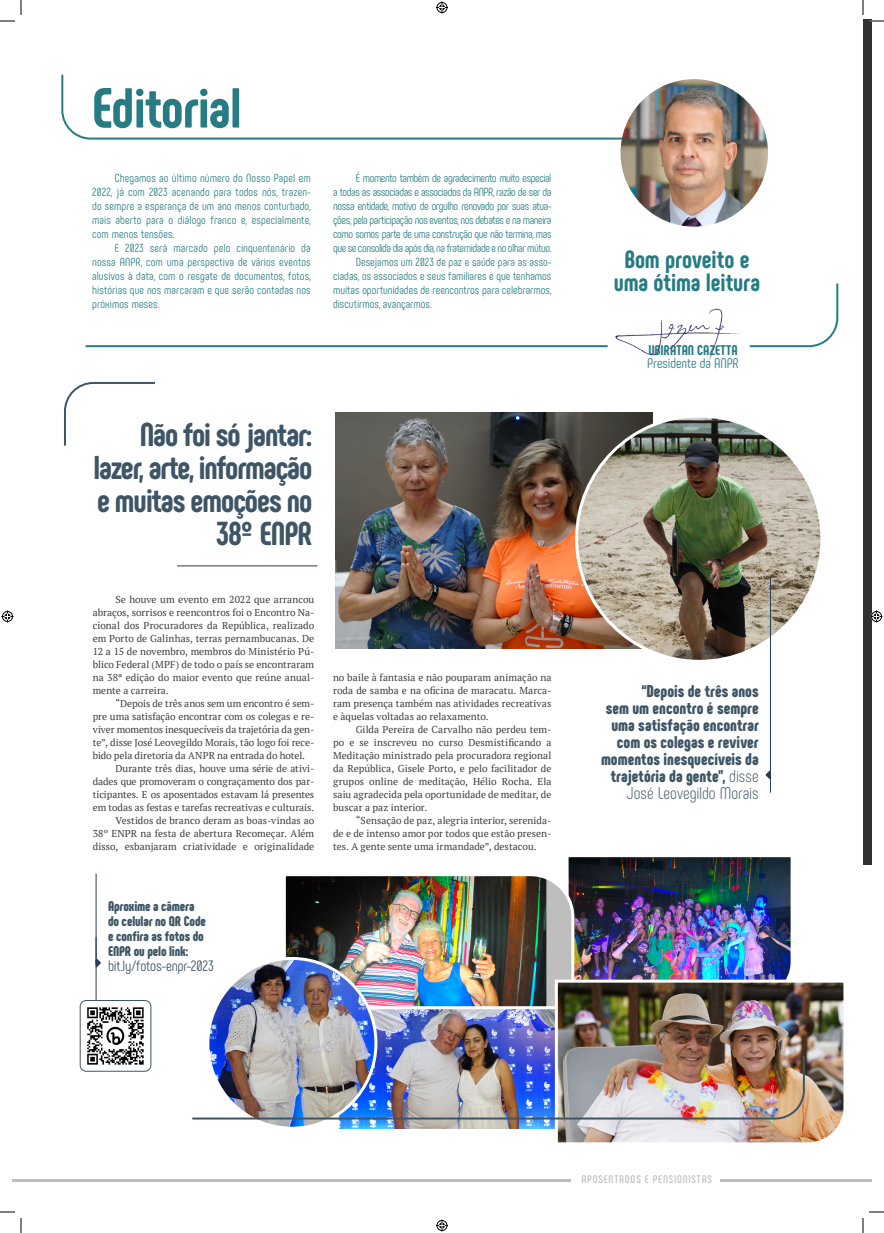
<style>
.page{position:relative;width:884px;height:1233px;background:#fff}
.page>*{position:absolute;margin:0;border:0;box-sizing:border-box;transform-origin:0 0}
.t1{font:800 56.2px "Phenomena";letter-spacing:-.01em;color:#277c83}
.t2{font:800 33px/33px "Phenomena";letter-spacing:-.03em;color:#3e5566;text-align:right}
.t3{font:800 25px/23px "Phenomena";color:#277c83;text-align:center}
.t4{font:900 17px/17px "Phenomena";color:#3e5566;text-align:right}
.t5{font:15px "Phenomena";letter-spacing:-.01em;color:#3e5566}
.t6{font:14.1px "Phenomena";color:#277c83}
.t7{font:800 14.1px "Phenomena";letter-spacing:.005em;color:#277c83}
.t8{font:900 14px/15px "Phenomena";letter-spacing:-.01em;color:#3e5566}
.t9{font:11.7px/14px "Phenomena";letter-spacing:-.025em;color:#277c83;text-align:justify}
.t10{font:11.7px "Phenomena";color:#277c83}
.t11{font:11.7px "Phenomena";letter-spacing:.005em;color:#277c83}
.t12{font:700 11px "Phenomena";letter-spacing:.075em;color:#bcbdc0}
.t13{font:10px/13px "PT Serif";color:#3e3e3f;text-align:justify}
.s1{font-family:"Gotham Narrow";font-weight:900}
.s2{font-weight:300}
</style>
<div class="page">
<div style="left:863px;top:20px;width:8px;height:844px;background:#312f30"></div>
<hr style="left:12px;top:1179px;width:559px;height:2px;background:#bcbdc0">
<hr style="left:720px;top:1179px;width:151px;height:2px;background:#bcbdc0">
<img style="left:335px;top:412px;width:317px;height:236px">
<svg style="left:64px;top:382px;width:91px;height:64px"></svg>
<hr style="left:177px;top:565px;width:140px;height:1px;background:#253c5a">
<hr style="left:96px;top:873px;width:1px;height:180px;background:#253c5a">
<svg style="left:766px;top:770px;width:4px;height:9px"></svg>
<svg style="left:95px;top:937px;width:6px;height:30px"></svg>
<img style="left:80px;top:1000px;width:71px;height:71px">
<div style="left:80px;top:1000px;width:71px;height:71px;border:1px solid #3e5566;border-radius:6px"></div>
<img style="left:557px;top:982px;width:287px;height:161px">
<svg style="left:61px;top:74px;width:698px;height:66px"></svg>
<svg style="left:779px;top:283px;width:60px;height:65px"></svg>
<hr style="left:86px;top:345px;width:522px;height:2px;background:#277c83">
<img style="left:595px;top:308px;width:184px;height:62px">
<img style="left:192px;top:857px;width:614px;height:275px">
<img style="left:577px;top:416px;width:245px;height:245px;border-radius:123px">
<hr style="left:770px;top:577px;width:1px;height:215px;background:#253c5a">
<img style="left:620px;top:79px;width:148px;height:148px;border-radius:74px">
<svg style="left:0;top:1211px;width:15px;height:1px"></svg>
<svg style="left:869px;top:1211px;width:15px;height:1px"></svg>
<svg style="left:0;top:0;width:22px;height:22px"></svg>
<svg style="left:20px;top:1218px;width:2px;height:15px"></svg>
<svg style="left:862px;top:0;width:22px;height:22px"></svg>
<svg style="left:862px;top:1218px;width:2px;height:15px"></svg>
<svg style="left:436px;top:1px;width:12px;height:12px"></svg>
<svg style="left:436px;top:1219px;width:12px;height:12px"></svg>
<svg style="left:2px;top:610px;width:12px;height:12px"></svg>
<svg style="left:870px;top:610px;width:12px;height:12px"></svg>
<h1 class="t1" style="left:92px;top:72px;width:151px">Editorial</h1>
<p class="t9" style="left:92px;top:171px;width:220px;text-indent:23px">Chegamos ao último número do Nosso Papel em 2022, já com 2023 acenando para todos nós, trazen&shy;do sempre a esperança de um ano menos conturbado, mais aberto para o diálogo franco e, especialmente, com menos tensões.</p>
<p class="t9" style="left:92px;top:241px;width:220px;text-indent:23px">E 2023 será marcado pelo cinquentenário da nossa ANPR, com uma perspectiva de vários eventos alusivos à data, com o resgate de documentos, fotos, histórias que nos marcaram e que serão contadas nos próximos meses.</p>
<p class="t9" style="left:356px;top:171px;width:197px">É momento também de agradecimento muito especial</p>
<p class="t9" style="left:333px;top:185px;width:220px">a todas as associadas e associados da ANPR, razão de ser da</p>
<p class="t9" style="left:333px;top:199px;width:220px">nossa entidade, motivo de orgulho renovado por suas atua-</p>
<p class="t9" style="left:333px;top:213px;width:220px">ções, pela participação nos eventos, nos debates e na maneira</p>
<p class="t9" style="left:333px;top:227px;width:220px">como somos parte de uma construção que não termina, mas</p>
<p class="t9" style="left:333px;top:241px;width:220px">que se consolida dia após dia, na fraternidade e no olhar mútuo.</p>
<p class="t11" style="left:356px;top:255px;width:197px">Desejamos um 2023 de paz e saúde para as asso-</p>
<p class="t10" style="left:333px;top:269px;width:220px">ciadas, os associados e seus familiares e que tenhamos</p>
<p class="t10" style="left:333px;top:283px;width:220px">muitas oportunidades de reencontros para celebrarmos,</p>
<p class="t10" style="left:333px;top:297px;width:100px">discutirmos, avançarmos.</p>
<h2 class="t2" style="left:93px;top:418px;width:220px">Não foi só jantar: lazer, arte, informação e muitas emoções no<br>38<span class="s1">º</span> ENPR</h2>
<p class="t13" style="left:93px;top:593px;width:223px;text-indent:23px">Se houve um evento em 2022 que arrancou abraços, sorrisos e reencontros foi o Encontro Na&shy;cional dos Procuradores da República, realizado em Porto de Galinhas, terras pernambucanas. De 12 a 15 de novembro, membros do Ministério Pú&shy;blico Federal (MPF) de todo o país se encontraram na 38ª edição do maior evento que reúne anual&shy;mente a carreira.</p>
<p class="t13" style="left:115px;top:697px;width:200px">“Depois de três anos sem um encontro é sem-</p>
<p class="t13" style="left:93px;top:710px;width:223px">pre uma satisfação encontrar com os colegas e re-</p>
<p class="t13" style="left:93px;top:723px;width:223px">viver momentos inesquecíveis da trajetória da gen-</p>
<p class="t13" style="left:93px;top:736px;width:223px">te”, disse José Leovegildo Morais, tão logo foi rece-</p>
<p class="t13" style="left:93px;top:749px;width:214px">bido pela diretoria da ANPR na entrada do hotel.</p>
<p class="t13" style="left:115px;top:762px;width:200px">Durante três dias, houve uma série de ativi-</p>
<p class="t13" style="left:93px;top:775px;width:223px">dades que promoveram o congraçamento dos par-</p>
<p class="t13" style="left:93px;top:788px;width:223px">ticipantes. E os aposentados estavam lá presentes</p>
<p class="t13" style="left:93px;top:801px;width:223px">em todas as festas e tarefas recreativas e culturais.</p>
<p class="t13" style="left:115px;top:814px;width:200px">Vestidos de branco deram as boas-vindas ao</p>
<p class="t13" style="left:93px;top:827px;width:223px">38º ENPR na festa de abertura Recomeçar. Além</p>
<p class="t13" style="left:93px;top:840px;width:223px">disso, esbanjaram criatividade e originalidade</p>
<p class="t13" style="left:333px;top:671px;width:220px">no baile à fantasia e não pouparam animação na roda de samba e na oficina de maracatu. Marca&shy;ram presença também nas atividades recreativas e àquelas voltadas ao relaxamento.</p>
<p class="t13" style="left:333px;top:723px;width:220px;text-indent:23px">Gilda Pereira de Carvalho não perdeu tem&shy;po e se inscreveu no curso Desmistificando a Meditação ministrado pela procuradora regional da República, Gisele Porto, e pelo facilitador de grupos online de meditação, Hélio Rocha. Ela saiu agradecida pela oportunidade de meditar, de buscar a paz interior.</p>
<p class="t13" style="left:333px;top:814px;width:220px;text-indent:23px">“Sensação de paz, alegria interior, serenida&shy;de e de intenso amor por todos que estão presen&shy;tes. A gente sente uma irmandade”, destacou.</p>
<h3 class="t8" style="left:108px;top:898px;width:99px">Aproxime a câmera do celular no QR Code e confira as fotos do<br>ENPR ou pelo link:</h3>
<h3 class="t5" style="left:108px;top:956px;width:107px">bit.ly/fotos-enpr-2023</h3>
<h3 class="t3" style="left:614px;top:248px;width:148px">Bom proveito e uma ótima leitura</h3>
<h3 class="t7" style="left:648px;top:341px;width:91px">UBIRATAN CAZETTA</h3>
<h3 class="t6" style="left:647px;top:355px;width:93px">Presidente da ANPR</h3>
<h3 class="t4" style="left:601px;top:682px;width:159px">“Depois de três anos<br>sem um encontro é sempre uma satisfação encontrar com os colegas e reviver momentos inesquecíveis da trajetória da gente”, <span class="s2">disse<br>José Leovegildo Morais</span></h3>
<p class="t12" style="left:581px;top:1172px;width:132px">APOSENTADOS E PENSIONISTAS</p>
</div>
